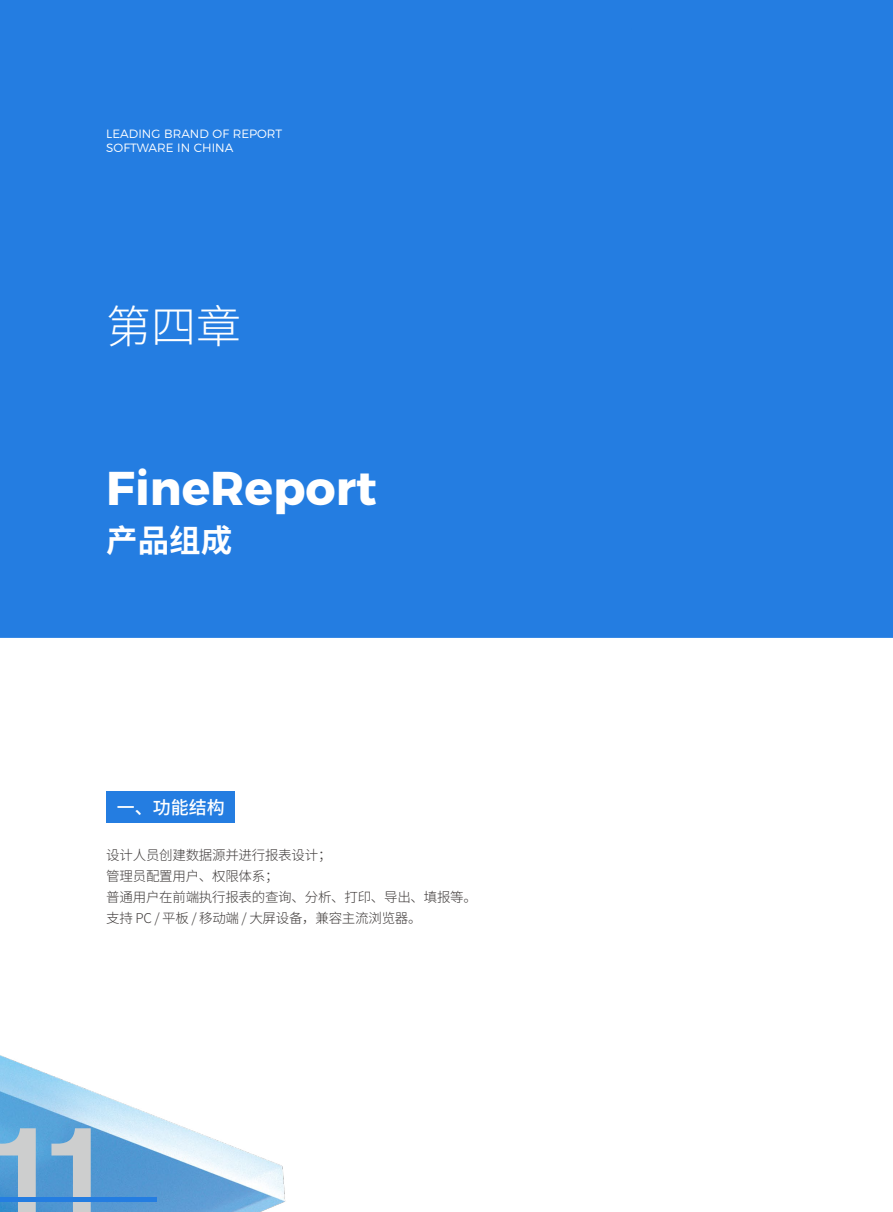
<style>
.page{position:relative;width:893px;height:1212px;background:#fff}
.page>*{position:absolute;margin:0;border:0;box-sizing:border-box;transform-origin:0 0}
.t1{font:700 120px "Helvetica Now Text";color:#cdcece}
.t2{font:700 47.25px "Montserrat";color:#fff}
.t3{font:300 45px "Noto Sans Hans";color:#fff}
.t4{font:700 31.5px "Noto Sans Hans";color:#fff}
.t5{font:500 18px "Noto Sans Hans";color:#fff}
.t6{font:300 13.5px/21px "Noto Sans Hans";letter-spacing:-.02em;color:#3e3a39}
.t7{font:300 12px/14.4px "Montserrat";color:#fff}
</style>
<div class="page">
<img style="left:0;top:0;width:893px;height:1212px">
<div style="left:0;top:1197px;width:157px;height:5px;background:#247de1"></div>
<p class="t7" style="left:106px;top:125px;width:178px">LEADING BRAND OF REPORT<br>SOFTWARE IN CHINA</p>
<h3 class="t3" style="left:106px;top:301px;width:136px">第四章</h3>
<h2 class="t2" style="left:106px;top:449px;width:272px">FineReport</h2>
<h3 class="t4" style="left:106px;top:523px;width:127px">产品组成</h3>
<h3 class="t5" style="left:117px;top:797px;width:109px">一、功能结构</h3>
<p class="t6" style="left:106px;top:844px;width:372px">设计人员创建数据源并进行报表设计；<br>管理员配置用户、权限体系；<br>普通用户在前端执行报表的查询、分析、打印、导出、填报等。支持 PC / 平板 / 移动端 / 大屏设备，兼容主流浏览器。</p>
<h1 class="t1" style="left:-7px;top:1080px;width:111px">11</h1>
</div>
